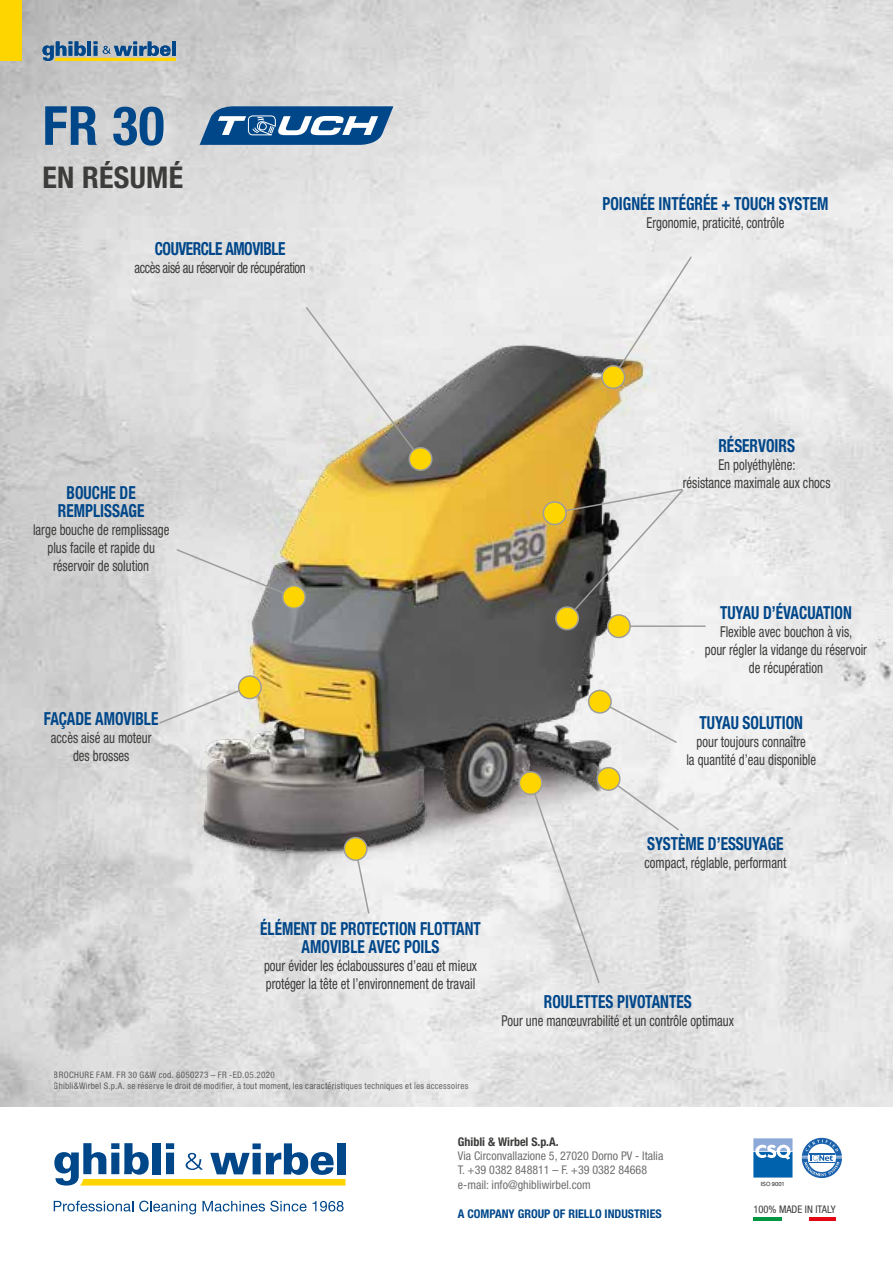
<style>
.page{position:relative;width:893px;height:1263px;background:#fff}
.page>*{position:absolute;margin:0;border:0;box-sizing:border-box;transform-origin:0 0}
.t1{font:700 condensed 54px "Helvetica Neue LT Std";color:#00478a}
.t2{font:700 condensed 30px "Helvetica Neue LT Std";letter-spacing:.01em;color:#3c3c3b}
.t3{font:700 condensed 18px/18px "Helvetica Neue LT Std";color:#00478a;text-align:center;scale:.85 1}
.t4{font:700 condensed 18px "Helvetica Neue LT Std";letter-spacing:-.03em;color:#00478a;scale:.85 1}
.t5{font:condensed 15px/18px "Helvetica Neue LT Std";color:#3c3c3b;scale:.85 1}
.t6{font:condensed 15px "Helvetica Neue LT Std";letter-spacing:-.03em;color:#3c3c3b;scale:.85 1}
.t7{font:condensed 12px "Helvetica Neue LT Std";color:#706f6f}
.t8{font:700 condensed 12px "Helvetica Neue LT Std";color:#00478a}
.t9{font:700 condensed 12px "Helvetica Neue LT Std";color:#3c3c3b}
.t10{font:condensed 10.5px "Helvetica Neue LT Std";color:#3c3c3b}
.t11{font:condensed 9px/10.8px "Helvetica Neue LT Std";letter-spacing:.03em;color:#706f6f}
.t12{font:5.7px "Helvetica Neue";color:#1d1d1b}
</style>
<div class="page">
<img style="left:0;top:0;width:893px;height:1102px">
<div style="left:0;top:0;width:21px;height:61px;background:#ffd500"></div>
<svg style="left:43px;top:41px;width:133px;height:20px;background:#819690"></svg>
<svg style="left:54px;top:1143px;width:291px;height:42px"></svg>
<svg style="left:54px;top:1201px;width:79px;height:10px"></svg>
<svg style="left:139px;top:1200px;width:57px;height:14px"></svg>
<svg style="left:203px;top:1200px;width:104px;height:11px"></svg>
<svg style="left:313px;top:1201px;width:31px;height:10px"></svg>
<div style="left:800px;top:1136px;width:43px;height:43px;border:4px solid #fff;border-radius:50%"></div>
<svg style="left:753px;top:1138px;width:39px;height:39px;background:#5592c7"></svg>
<svg style="left:802px;top:1138px;width:40px;height:40px"></svg>
<hr style="left:809px;top:1217px;width:27px;height:3px;background:#e30613">
<hr style="left:753px;top:1217px;width:29px;height:3px;background:#009641">
<svg style="left:200px;top:106px;width:193px;height:39px;background:#4477a7"></svg>
<img style="left:78px;top:297px;width:648px;height:642px">
<svg style="left:305px;top:306px;width:130px;height:168px;background:#d4d1c9"></svg>
<svg style="left:158px;top:685px;width:92px;height:40px;background:#e2e2e2"></svg>
<div style="left:238px;top:676px;width:23px;height:23px;background:#ffd500;border-radius:50%"></div>
<div style="left:237px;top:675px;width:25px;height:25px;border:2px solid #9d9d9c;border-radius:50%"></div>
<svg style="left:341px;top:835px;width:29px;height:80px"></svg>
<svg style="left:175px;top:548px;width:132px;height:62px;background:#d2cfc0"></svg>
<hr style="left:621px;top:625px;width:84px;height:2px;background:#9d9d9c">
<div style="left:608px;top:615px;width:22px;height:22px;background:#ffd500;border-radius:50%"></div>
<div style="left:607px;top:614px;width:24px;height:24px;border:2px solid #9d9d9c;border-radius:50%"></div>
<svg style="left:587px;top:689px;width:91px;height:55px"></svg>
<svg style="left:516px;top:765px;width:164px;height:219px;background:#dddcd8"></svg>
<svg style="left:600px;top:255px;width:93px;height:135px;background:#e5e2d9"></svg>
<svg style="left:540px;top:488px;width:145px;height:144px;background:#a9a38f"></svg>
<p class="t1" style="left:43px;top:93px;width:123px">FR 30</p>
<p class="t2" style="left:43px;top:159px;width:142px">EN RÉSUMÉ</p>
<p class="t4" style="left:155px;top:238px;width:155px">COUVERCLE AMOVIBLE</p>
<p class="t6" style="left:134px;top:259px;width:203px">accès aisé au réservoir de récupération</p>
<p class="t3" style="left:602px;top:194px;width:267px">POIGNÉE INTÉGRÉE + TOUCH SYSTEM</p>
<p class="t5" style="left:646px;top:213px;width:164px">Ergonomie, praticité, contrôle</p>
<p class="t3" style="left:67px;top:483px;width:83px">BOUCHE DE</p>
<p class="t3" style="left:58px;top:501px;width:103px">REMPLISSAGE</p>
<p class="t5" style="left:33px;top:520px;width:162px;text-align:center">large bouche de remplissage plus facile et rapide du</p>
<p class="t5" style="left:53px;top:556px;width:114px">réservoir de solution</p>
<p class="t3" style="left:44px;top:709px;width:136px">FAÇADE AMOVIBLE</p>
<p class="t5" style="left:51px;top:729px;width:120px">accès aisé au moteur</p>
<p class="t5" style="left:73px;top:747px;width:68px">des brosses</p>
<p class="t3" style="left:718px;top:436px;width:92px">RÉSERVOIRS</p>
<p class="t5" style="left:718px;top:455px;width:92px">En polyéthylène:</p>
<p class="t5" style="left:683px;top:473px;width:175px">résistance maximale aux chocs</p>
<p class="t3" style="left:720px;top:603px;width:157px">TUYAU D’ÉVACUATION</p>
<p class="t5" style="left:720px;top:622px;width:157px">Flexible avec bouchon à vis,</p>
<p class="t5" style="left:705px;top:640px;width:192px">pour régler la vidange du réservoir</p>
<p class="t5" style="left:749px;top:658px;width:89px">de récupération</p>
<p class="t3" style="left:699px;top:713px;width:123px">TUYAU SOLUTION</p>
<p class="t5" style="left:697px;top:733px;width:130px">pour toujours connaître</p>
<p class="t5" style="left:686px;top:751px;width:154px">la quantité d’eau disponible</p>
<p class="t3" style="left:260px;top:919px;width:261px">ÉLÉMENT DE PROTECTION FLOTTANT<br>AMOVIBLE AVEC POILS</p>
<p class="t5" style="left:264px;top:956px;width:252px">pour évider les éclaboussures d’eau et mieux protéger la tête et l’environnement de travail</p>
<p class="t11" style="left:54px;top:1069px;width:416px">BROCHURE FAM. FR 30 G&amp;W cod. 8050273 – FR -ED.05.2020<br>Ghibli&amp;Wirbel S.p.A. se réserve le droit de modifier, à tout moment, les caractéristiques techniques et les accessoires</p>
<p class="t3" style="left:647px;top:834px;width:162px">SYSTÈME D’ESSUYAGE</p>
<p class="t5" style="left:644px;top:853px;width:168px">compact, réglable, performant</p>
<p class="t3" style="left:544px;top:992px;width:175px">ROULETTES PIVOTANTES</p>
<p class="t5" style="left:502px;top:1011px;width:275px">Pour une manœuvrabilité et un contrôle optimaux</p>
<p class="t9" style="left:458px;top:1134px;width:102px">Ghibli &amp; Wirbel S.p.A.</p>
<p class="t7" style="left:458px;top:1149px;width:207px">Via Circonvallazione 5, 27020 Dorno PV - Italia</p>
<p class="t7" style="left:458px;top:1163px;width:191px">T. +39 0382 848811 – F. +39 0382 84668</p>
<p class="t7" style="left:458px;top:1177px;width:134px">e-mail: info@ghibliwirbel.com</p>
<p class="t8" style="left:458px;top:1206px;width:205px">A COMPANY GROUP OF RIELLO INDUSTRIES</p>
<p class="t12" style="left:761px;top:1179px;width:26px">ISO 9001</p>
<p class="t10" style="left:753px;top:1203px;width:84px">100% MADE IN ITALY</p>
</div>
